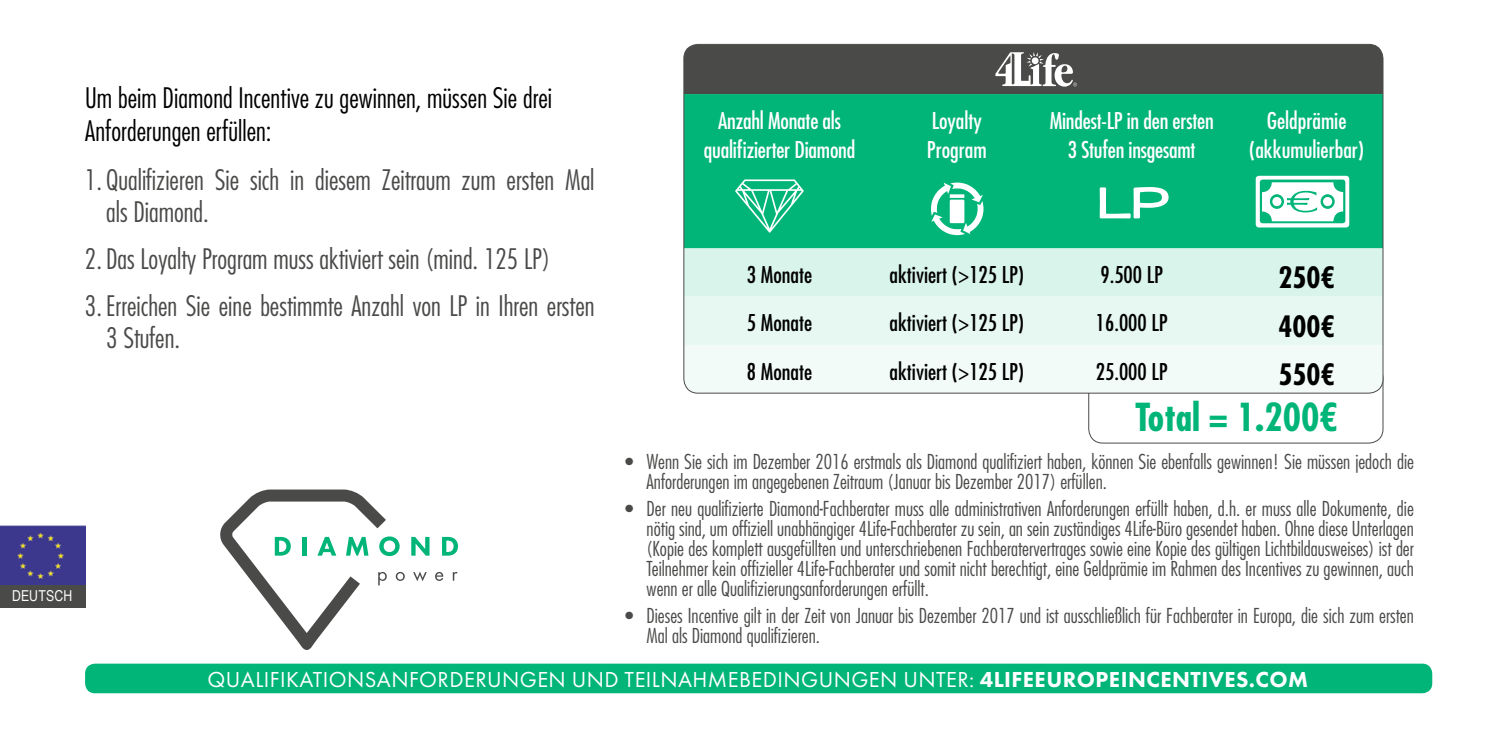
<style>
.page{position:relative;width:1489px;height:745px;background:#fff}
.page>*{position:absolute;margin:0;border:0;box-sizing:border-box;transform-origin:0 0}
.t1{font:700 condensed 37.5px "Futura Std";color:#00b577}
.t2{font:700 condensed 28.5px "Futura Std";color:#000}
.t3{font:300 condensed 27.5px/32.5px "Futura Std";color:#4a4a49}
.t4{font:300 condensed 27.5px/33px "Futura Std";color:#000}
.t5{font:condensed 22.5px/28.8px "Futura Std";letter-spacing:-.01em;color:#fff;text-align:center}
.t6{font:condensed 22.5px "Futura Std";color:#000}
.t7{font:22.5px "Futura PT";letter-spacing:.02em;color:#fff}
.t8{font:300 condensed 20px/20px "Futura Std";color:#4a4a49}
.t9{font:15px "Arial Narrow";letter-spacing:.01em;color:#fff}
.s1{font-weight:800}
</style>
<div class="page">
<svg style="left:411px;top:536px;width:18px;height:19px"></svg>
<svg style="left:442px;top:536px;width:16px;height:19px"></svg>
<svg style="left:220px;top:489px;width:185px;height:160px"></svg>
<svg style="left:413px;top:571px;width:14px;height:10px"></svg>
<svg style="left:435px;top:572px;width:8px;height:8px"></svg>
<svg style="left:453px;top:572px;width:4px;height:8px"></svg>
<div style="left:85px;top:663px;width:1346px;height:29px;background:#00b577;border-radius:10px"></div>
<div style="left:0;top:583px;width:85px;height:24px;background:#4a4a49"></div>
<img style="left:0;top:525px;width:85px;height:59px">
<div style="left:1088px;top:363px;width:295px;height:80px;border:1px solid #4a4a49;border-radius:14px"></div>
<div style="left:685px;top:94px;width:696px;height:154px;background:#00b577"></div>
<svg style="left:684px;top:248px;width:698px;height:145px"></svg>
<svg style="left:1255px;top:176px;width:94px;height:51px"></svg>
<svg style="left:1259px;top:179px;width:86px;height:44px"></svg>
<div style="left:1261px;top:182px;width:81px;height:39px;background:#fff;border-radius:10px"></div>
<svg style="left:1269px;top:194px;width:14px;height:15px"></svg>
<div style="left:1272px;top:197px;width:9px;height:9px;background:#fff;border-radius:50%"></div>
<svg style="left:1286px;top:191px;width:30px;height:21px"></svg>
<svg style="left:1320px;top:194px;width:14px;height:15px"></svg>
<svg style="left:1322px;top:197px;width:10px;height:9px"></svg>
<svg style="left:1098px;top:186px;width:71px;height:33px"></svg>
<svg style="left:930px;top:182px;width:53px;height:53px"></svg>
<div style="left:949px;top:199px;width:15px;height:24px;background:#fff"></div>
<svg style="left:949px;top:194px;width:15px;height:4px"></svg>
<svg style="left:735px;top:179px;width:68px;height:53px;background:#37c494"></svg>
<div style="left:683px;top:44px;width:699px;height:50px;background:#4a4a49"></div>
<p class="t9" style="left:12px;top:584px;width:62px">DEUTSCH</p>
<p class="t4" style="left:85px;top:81px;width:468px">Um beim Diamond Incentive zu gewinnen, müssen Sie drei<br>Anforderungen erfüllen:</p>
<p class="t3" style="left:106px;top:163px;width:490px;text-indent:-21px">1. Qualifizieren Sie sich in diesem Zeitraum zum ersten Mal als Diamond.</p>
<p class="t3" style="left:85px;top:242px;width:467px">2. Das Loyalty Program muss aktiviert sein (mind. 125 LP)</p>
<p class="t3" style="left:106px;top:289px;width:490px;text-indent:-21px">3.Erreichen Sie eine bestimmte Anzahl von LP in Ihren ersten<br>3 Stufen.</p>
<p class="t5" style="left:703px;top:106px;width:153px">Anzahl Monate als qualifizierter Diamond</p>
<p class="t5" style="left:926px;top:106px;width:61px;text-align:left">Loyalty<br>Program</p>
<p class="t5" style="left:1049px;top:106px;width:165px">Mindest-LP in den ersten<br>3 Stufen insgesamt</p>
<p class="t5" style="left:1248px;top:106px;width:116px">Geldprämie (akkumulierbar)</p>
<p class="t6" style="left:747px;top:261px;width:67px">3 Monate</p>
<p class="t6" style="left:889px;top:261px;width:136px">aktiviert (&gt;125 LP)</p>
<p class="t6" style="left:1100px;top:261px;width:64px">9.500 LP</p>
<p class="t2" style="left:1278px;top:260px;width:58px">250€</p>
<p class="t6" style="left:747px;top:309px;width:67px">5 Monate</p>
<p class="t6" style="left:889px;top:309px;width:136px">aktiviert (&gt;125 LP)</p>
<p class="t6" style="left:1095px;top:309px;width:73px">16.000 LP</p>
<p class="t2" style="left:1278px;top:308px;width:58px">400€</p>
<p class="t6" style="left:747px;top:357px;width:67px">8 Monate</p>
<p class="t6" style="left:889px;top:357px;width:136px">aktiviert (&gt;125 LP)</p>
<p class="t6" style="left:1095px;top:357px;width:73px">25.000 LP</p>
<p class="t2" style="left:1278px;top:356px;width:58px">550€</p>
<p class="t1" style="left:1135px;top:393px;width:204px">Total = 1.200€</p>
<p class="t8" style="left:646px;top:451px;width:768px;text-indent:-21px">• Wenn Sie sich im Dezember 2016 erstmals als Diamond qualifiziert haben, können Sie ebenfalls gewinnen! Sie müssen jedoch die<br>Anforderungen im angegebenen Zeitraum (Januar bis Dezember 2017) erfüllen.</p>
<p class="t8" style="left:646px;top:498px;width:768px;text-align:justify;text-indent:-21px">• Der neu qualifizierte Diamond-Fachberater muss alle administrativen Anforderungen erfüllt haben, d.h. er muss alle Dokumente, die nötig sind, um offiziell unabhängiger 4Life-Fachberater zu sein, an sein zuständiges 4Life-Büro gesendet haben. Ohne diese Unterlagen (Kopie des komplett ausgefüllten und unterschriebenen Fachberatervertrages sowie eine Kopie des gültigen Lichtbildausweises) ist der Teilnehmer kein offizieller 4Life-Fachberater und somit nicht berechtigt, eine Geldprämie im Rahmen des Incentives zu gewinnen, auch wenn er alle Qualifizierungsanforderungen erfüllt.</p>
<p class="t8" style="left:646px;top:605px;width:768px;text-indent:-21px">• Dieses Incentive gilt in der Zeit von Januar bis Dezember 2017 und ist ausschließlich für Fachberater in Europa, die sich zum ersten<br>Mal als Diamond qualifizieren.</p>
<p class="t7" style="left:208px;top:665px;width:1102px">QUALIFIKATIONSANFORDERUNGEN UND TEILNAHMEBEDINGUNGEN UNTER: <span class="s1">4LIFEEUROPEINCENTIVES.COM</span></p>
</div>
